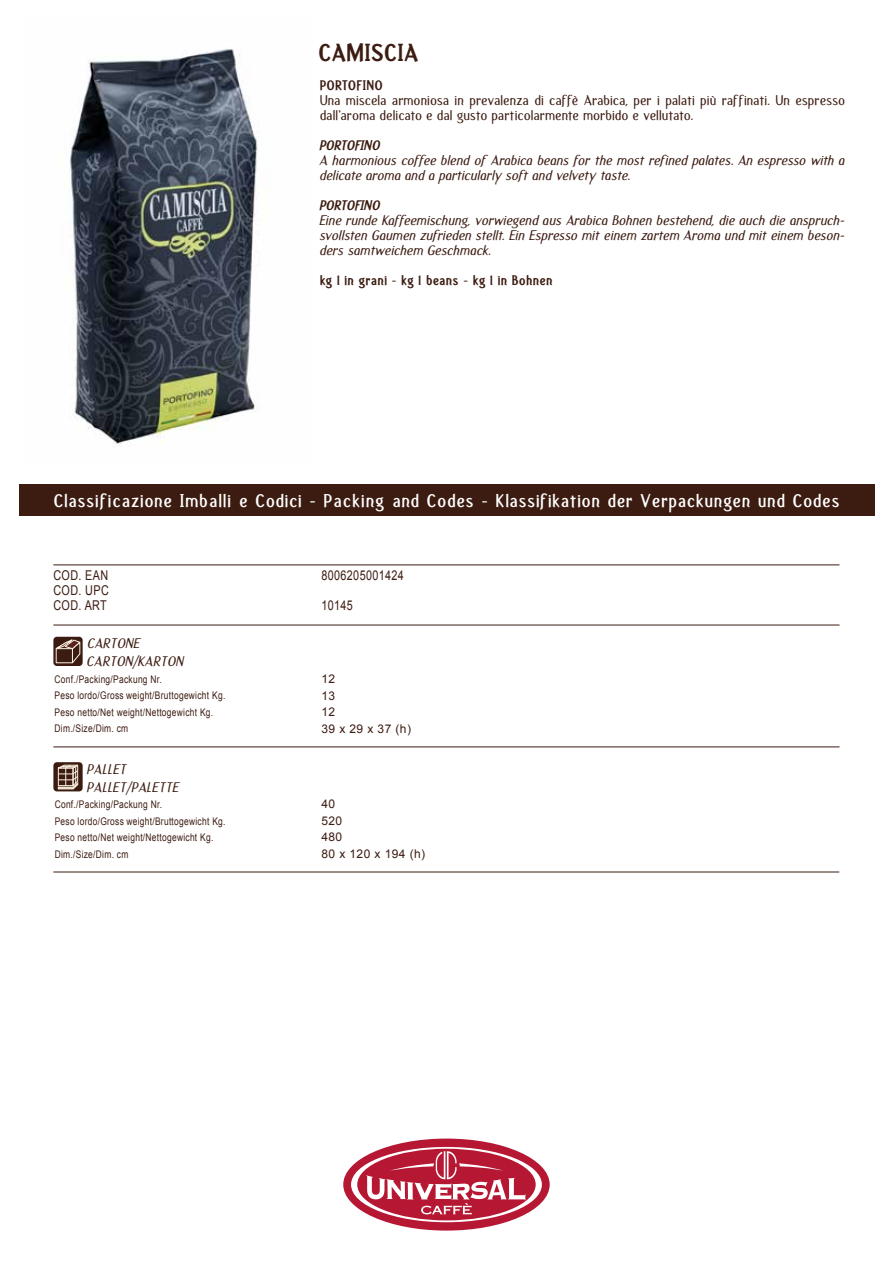
<style>
.page{position:relative;width:893px;height:1263px;background:#fff}
.page>*{position:absolute;margin:0;border:0;box-sizing:border-box;transform-origin:0 0}
.t1{font:700 24px "Fasciani CRIS Extra";letter-spacing:-.01em;color:#3c1c11}
.t2{font:18px "Fasciani CRIS Bold";letter-spacing:.03em;color:#fff}
.t3{font:13.5px/15px "Fasciani CRIS Italic";color:#3c1c11}
.t4{font:13.5px/15px "Fasciani CRIS Regular";color:#3c1c11}
.t5{font:700 13.5px "Fasciani CRIS Extra";letter-spacing:.01em;color:#3c1c11}
.t6{font:13.5px/15px "Arial";letter-spacing:.035em;color:#3c1c11;text-align:justify;scale:.8 1}
.t7{font:italic 700 13.5px "Fasciani CRIS Extra";letter-spacing:-.015em;color:#3c1c11}
.t8{font:12px/16.5px "Arial";letter-spacing:.035em;color:#3c1c11}
.t9{font:10.5px/16.5px "Arial";letter-spacing:.035em;color:#3c1c11;scale:.8 1}
</style>
<div class="page">
<img style="left:69px;top:49px;width:189px;height:397px">
<hr style="left:53px;top:564px;width:786px;height:1px;background:#3c1c11">
<div style="left:19px;top:485px;width:856px;height:31px;background:#3c1c11"></div>
<hr style="left:53px;top:746px;width:786px;height:1px;background:#3c1c11">
<hr style="left:53px;top:625px;width:786px;height:1px;background:#3c1c11">
<hr style="left:53px;top:872px;width:786px;height:1px;background:#3c1c11">
<div style="left:53px;top:637px;width:30px;height:29px;background:#3c1c11;border-radius:4px"></div>
<svg style="left:53px;top:636px;width:28px;height:29px"></svg>
<div style="left:343px;top:1138px;width:207px;height:92px;background:#b61733;border-radius:50%"></div>
<svg style="left:351px;top:1147px;width:191px;height:75px"></svg>
<div style="left:53px;top:762px;width:30px;height:29px;background:#3c1c11;border-radius:4px"></div>
<svg style="left:57px;top:764px;width:22px;height:25px"></svg>
<h1 class="t1" style="left:318px;top:39px;width:102px">CAMISCIA</h1>
<p class="t5" style="left:320px;top:77px;width:64px">PORTOFINO</p>
<p class="t4" style="left:320px;top:93px;width:527px">Una miscela armoniosa in prevalenza di caffè Arabica, per i palati più raffinati. Un espresso dall’aroma delicato e dal gusto particolarmente morbido e vellutato.</p>
<p class="t7" style="left:320px;top:137px;width:62px">PORTOFINO</p>
<p class="t3" style="left:320px;top:153px;width:527px">A harmonious coffee blend of Arabica beans for the most refined palates. An espresso with a delicate aroma and a particularly soft and velvety taste.</p>
<p class="t7" style="left:320px;top:197px;width:62px">PORTOFINO</p>
<p class="t3" style="left:320px;top:213px;width:527px;text-align:justify">Eine runde Kaffeemischung, vorwiegend aus Arabica Bohnen bestehend, die auch die anspruch&shy;svollsten Gaumen zufrieden stellt. Ein Espresso mit einem zartem Aroma und mit einem beson&shy;ders samtweichem Geschmack.</p>
<p class="t5" style="left:320px;top:272px;width:234px">kg 1 in grani - kg 1 beans - kg 1 in Bohnen</p>
<h2 class="t2" style="left:54px;top:490px;width:788px">Classificazione Imballi e Codici - Packing and Codes - Klassifikation der Verpackungen und Codes</h2>
<p class="t6" style="left:53px;top:568px;width:71px">COD. EAN COD. UPC COD. ART</p>
<p class="t3" style="left:87px;top:635px;width:99px;line-height:18px">CARTONE<br>CARTON/KARTON</p>
<p class="t9" style="left:55px;top:671px;width:215px">Conf./Packing/Packung Nr.<br>Peso lordo/Gross weight/Bruttogewicht Kg.<br>Peso netto/Net weight/Nettogewicht Kg.<br>Dim./Size/Dim. cm</p>
<p class="t6" style="left:321px;top:568px;width:105px">8006205001424</p>
<p class="t6" style="left:321px;top:598px;width:41px">10145</p>
<p class="t8" style="left:321px;top:671px;width:91px">12<br>13<br>12<br>39 x 29 x 37 (h)</p>
<p class="t3" style="left:87px;top:761px;width:94px;line-height:18px">PALLET<br>PALLET/PALETTE</p>
<p class="t9" style="left:55px;top:796px;width:215px">Conf./Packing/Packung Nr.<br>Peso lordo/Gross weight/Bruttogewicht Kg.<br>Peso netto/Net weight/Nettogewicht Kg.<br>Dim./Size/Dim. cm</p>
<p class="t8" style="left:321px;top:796px;width:105px">40<br>520<br>480<br>80 x 120 x 194 (h)</p>
</div>
